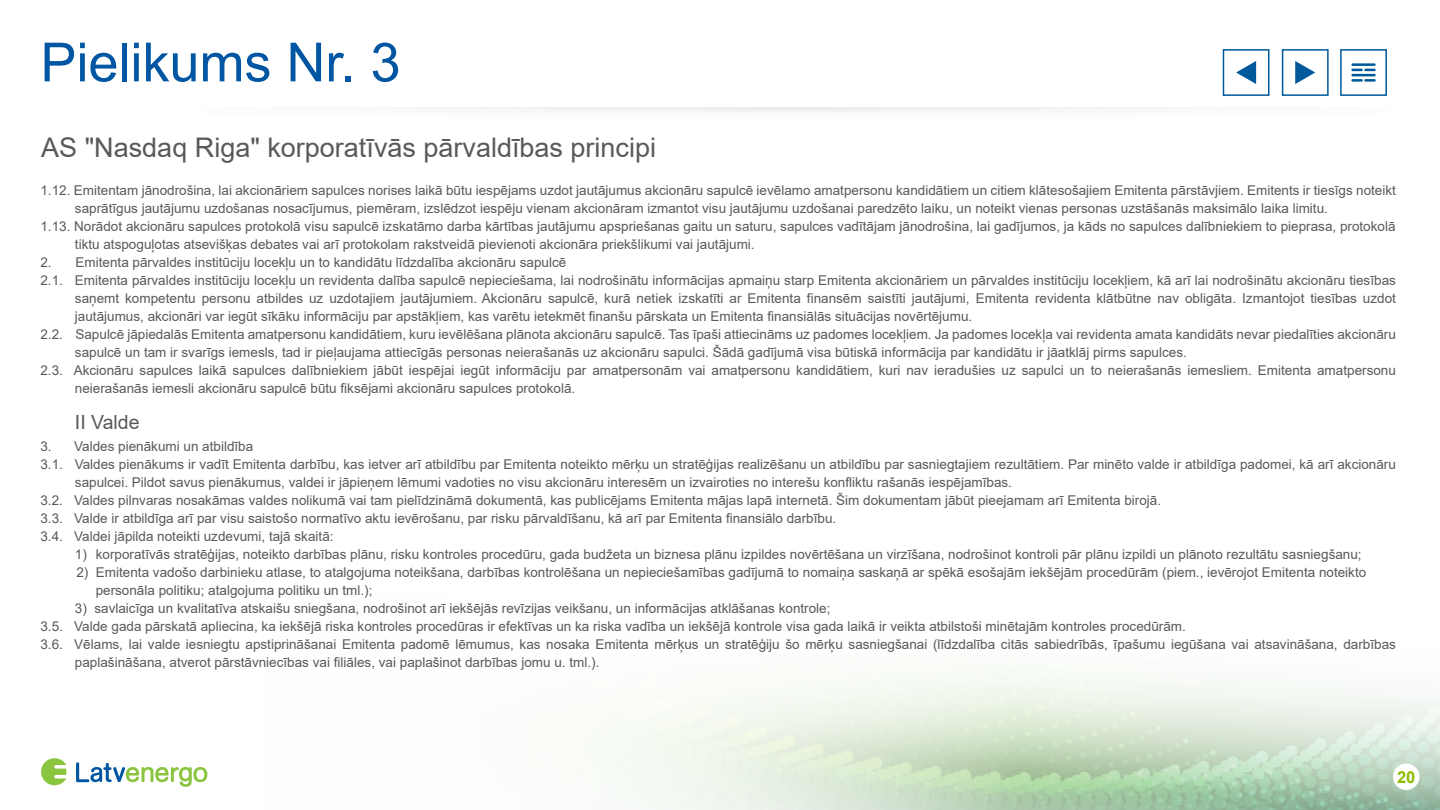
<style>
.page{position:relative;width:1440px;height:810px;background:#fff}
.page>*{position:absolute;margin:0;border:0;box-sizing:border-box;transform-origin:0 0}
.t1{font:54px "Arial";color:#0056a2}
.t2{font:27px "Arial";color:#595959}
.t3{font:19.5px "Arial";color:#595959}
.t4{font:700 16.5px "Arial";color:#8dbb00}
.t5{font:13.5px/18px "Arial";color:#595959}
</style>
<div class="page">
<svg style="left:1024px;top:675px;width:413px;height:135px"></svg>
<svg style="left:52px;top:673px;width:972px;height:137px"></svg>
<div style="left:1393px;top:764px;width:27px;height:26px;background:#fff;border-radius:50%"></div>
<svg style="left:41px;top:758px;width:25px;height:27px"></svg>
<svg style="left:76px;top:762px;width:131px;height:25px"></svg>
<svg style="left:1295px;top:61px;width:20px;height:23px"></svg>
<svg style="left:1236px;top:61px;width:20px;height:23px"></svg>
<hr style="left:1351px;top:63px;width:25px;height:3px;background:#00599a">
<hr style="left:1351px;top:74px;width:25px;height:2px;background:#00599a">
<svg style="left:1351px;top:69px;width:25px;height:2px"></svg>
<svg style="left:1351px;top:79px;width:25px;height:3px"></svg>
<div style="left:1223px;top:49px;width:46px;height:47px;border:2px solid #00599a"></div>
<div style="left:1282px;top:49px;width:47px;height:47px;border:2px solid #00599a"></div>
<div style="left:1340px;top:49px;width:47px;height:47px;border:2px solid #00599a"></div>
<h1 class="t1" style="left:40px;top:25px;width:362px">Pielikums Nr. 3</h1>
<h2 class="t2" style="left:41px;top:129px;width:616px">AS "Nasdaq Riga" korporatīvās pārvaldības principi</h2>
<p class="t5" style="left:40px;top:181px;width:1357px">1.12. Emitentam jānodrošina, lai akcionāriem sapulces norises laikā būtu iespējams uzdot jautājumus akcionāru sapulcē ievēlamo amatpersonu kandidātiem un citiem klātesošajiem Emitenta pārstāvjiem. Emitents ir tiesīgs noteikt</p>
<p class="t5" style="left:75px;top:199px;width:1254px">saprātīgus jautājumu uzdošanas nosacījumus, piemēram, izslēdzot iespēju vienam akcionāram izmantot visu jautājumu uzdošanai paredzēto laiku, un noteikt vienas personas uzstāšanās maksimālo laika limitu.</p>
<p class="t5" style="left:40px;top:217px;width:1357px">1.13. Norādot akcionāru sapulces protokolā visu sapulcē izskatāmo darba kārtības jautājumu apspriešanas gaitu un saturu, sapulces vadītājam jānodrošina, lai gadījumos, ja kāds no sapulces dalībniekiem to pieprasa, protokolā</p>
<p class="t5" style="left:75px;top:235px;width:681px">tiktu atspoguļotas atsevišķas debates vai arī protokolam rakstveidā pievienoti akcionāra priekšlikumi vai jautājumi.</p>
<p class="t5" style="left:40px;top:253px;width:527px">2. Emitenta pārvaldes institūciju locekļu un to kandidātu līdzdalība akcionāru sapulcē</p>
<p class="t5" style="left:40px;top:271px;width:1357px">2.1. Emitenta pārvaldes institūciju locekļu un revidenta dalība sapulcē nepieciešama, lai nodrošinātu informācijas apmaiņu starp Emitenta akcionāriem un pārvaldes institūciju locekļiem, kā arī lai nodrošinātu akcionāru tiesības</p>
<p class="t5" style="left:75px;top:289px;width:1323px">saņemt kompetentu personu atbildes uz uzdotajiem jautājumiem. Akcionāru sapulcē, kurā netiek izskatīti ar Emitenta finansēm saistīti jautājumi, Emitenta revidenta klātbūtne nav obligāta. Izmantojot tiesības uzdot</p>
<p class="t5" style="left:75px;top:307px;width:899px">jautājumus, akcionāri var iegūt sīkāku informāciju par apstākļiem, kas varētu ietekmēt finanšu pārskata un Emitenta finansiālās situācijas novērtējumu.</p>
<p class="t5" style="left:40px;top:325px;width:1357px">2.2. Sapulcē jāpiedalās Emitenta amatpersonu kandidātiem, kuru ievēlēšana plānota akcionāru sapulcē. Tas īpaši attiecināms uz padomes locekļiem. Ja padomes locekļa vai revidenta amata kandidāts nevar piedalīties akcionāru</p>
<p class="t5" style="left:75px;top:343px;width:1113px">sapulcē un tam ir svarīgs iemesls, tad ir pieļaujama attiecīgās personas neierašanās uz akcionāru sapulci. Šādā gadījumā visa būtiskā informācija par kandidātu ir jāatklāj pirms sapulces.</p>
<p class="t5" style="left:40px;top:361px;width:1357px">2.3. Akcionāru sapulces laikā sapulces dalībniekiem jābūt iespējai iegūt informāciju par amatpersonām vai amatpersonu kandidātiem, kuri nav ieradušies uz sapulci un to neierašanās iemesliem. Emitenta amatpersonu</p>
<p class="t5" style="left:75px;top:379px;width:502px">neierašanās iemesli akcionāru sapulcē būtu fiksējami akcionāru sapulces protokolā.</p>
<h3 class="t3" style="left:75px;top:408px;width:66px">II Valde</h3>
<p class="t5" style="left:40px;top:437px;width:214px">3. Valdes pienākumi un atbildība</p>
<p class="t5" style="left:40px;top:455px;width:1357px">3.1. Valdes pienākums ir vadīt Emitenta darbību, kas ietver arī atbildību par Emitenta noteikto mērķu un stratēģijas realizēšanu un atbildību par sasniegtajiem rezultātiem. Par minēto valde ir atbildīga padomei, kā arī akcionāru</p>
<p class="t5" style="left:75px;top:473px;width:939px">sapulcei. Pildot savus pienākumus, valdei ir jāpieņem lēmumi vadoties no visu akcionāru interesēm un izvairoties no interešu konfliktu rašanās iespējamības.</p>
<p class="t5" style="left:40px;top:491px;width:1122px">3.2. Valdes pilnvaras nosakāmas valdes nolikumā vai tam pielīdzināmā dokumentā, kas publicējams Emitenta mājas lapā internetā. Šim dokumentam jābūt pieejamam arī Emitenta birojā.</p>
<p class="t5" style="left:40px;top:509px;width:797px">3.3. Valde ir atbildīga arī par visu saistošo normatīvo aktu ievērošanu, par risku pārvaldīšanu, kā arī par Emitenta finansiālo darbību.</p>
<p class="t5" style="left:40px;top:527px;width:295px">3.4. Valdei jāpilda noteikti uzdevumi, tajā skaitā:</p>
<p class="t5" style="left:75px;top:545px;width:1288px">1) korporatīvās stratēģijas, noteikto darbības plānu, risku kontroles procedūru, gada budžeta un biznesa plānu izpildes novērtēšana un virzīšana, nodrošinot kontroli pār plānu izpildi un plānoto rezultātu sasniegšanu;</p>
<p class="t5" style="left:96px;top:563px;width:1272px;text-indent:-19px">2) Emitenta vadošo darbinieku atlase, to atalgojuma noteikšana, darbības kontrolēšana un nepieciešamības gadījumā to nomaiņa saskaņā ar spēkā esošajām iekšējām procedūrām (piem., ievērojot Emitenta noteikto personāla politiku; atalgojuma politiku un tml.);</p>
<p class="t5" style="left:75px;top:599px;width:757px">3) savlaicīga un kvalitatīva atskaišu sniegšana, nodrošinot arī iekšējās revīzijas veikšanu, un informācijas atklāšanas kontrole;</p>
<p class="t5" style="left:40px;top:617px;width:1147px">3.5. Valde gada pārskatā apliecina, ka iekšējā riska kontroles procedūras ir efektīvas un ka riska vadība un iekšējā kontrole visa gada laikā ir veikta atbilstoši minētajām kontroles procedūrām.</p>
<p class="t5" style="left:40px;top:635px;width:1357px">3.6. Vēlams, lai valde iesniegtu apstiprināšanai Emitenta padomē lēmumus, kas nosaka Emitenta mērķus un stratēģiju šo mērķu sasniegšanai (līdzdalība citās sabiedrībās, īpašumu iegūšana vai atsavināšana, darbības</p>
<p class="t5" style="left:75px;top:653px;width:526px">paplašināšana, atverot pārstāvniecības vai filiāles, vai paplašinot darbības jomu u. tml.).</p>
<p class="t4" style="left:1397px;top:765px;width:20px">20</p>
</div>
